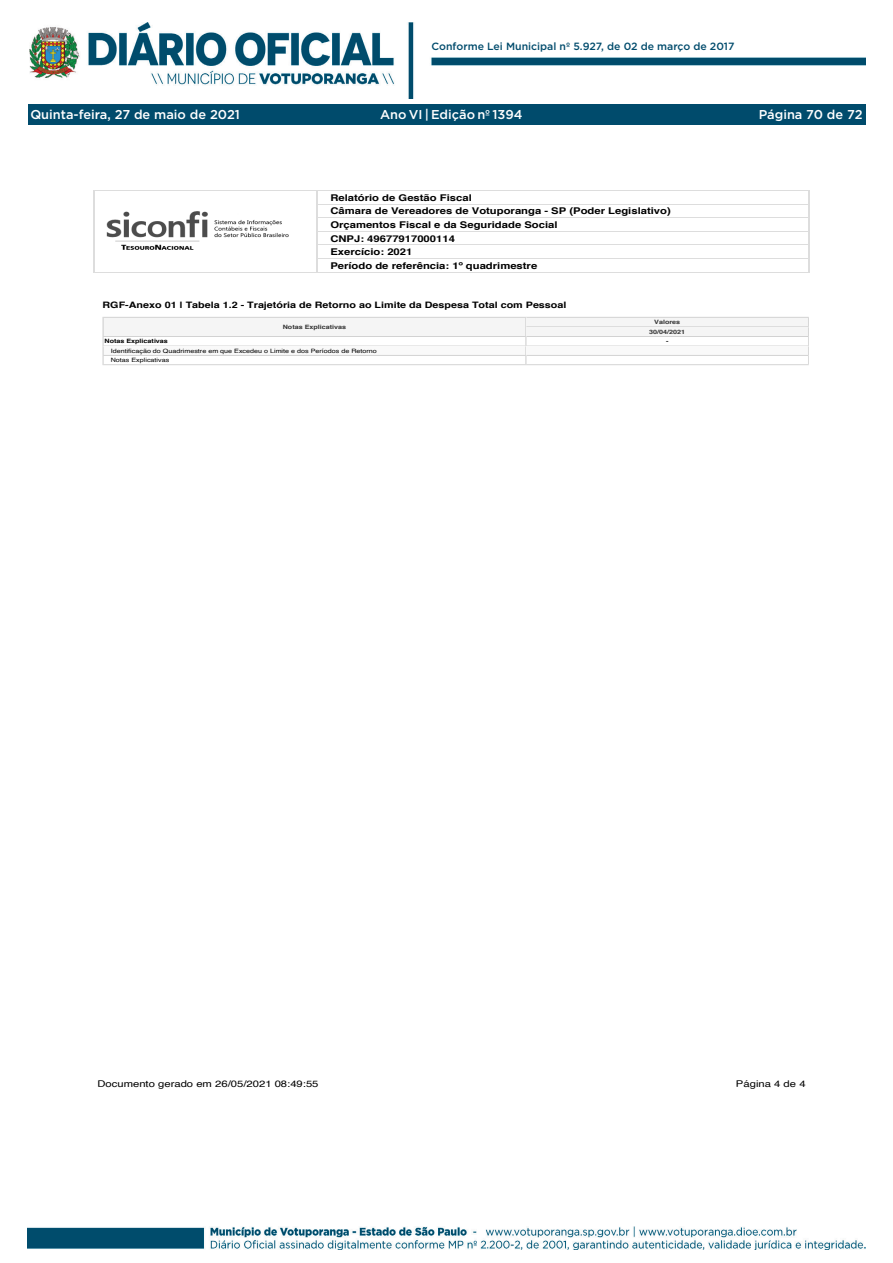
<style>
.page{position:relative;width:893px;height:1263px;background:#fff}
.page>*{position:absolute;margin:0;border:0;box-sizing:border-box;transform-origin:0 0}
.t1{font:500 12.75px "Gotham";color:#fff}
.t2{font:500 10.5px "Gotham";color:#004b6c}
.t3{font:700 9.3px/13.6px "Helvetica";color:#000;scale:1.21 1}
.t4{font:9.3px "Helvetica";color:#000;scale:1.21 1}
.t5{font:700 8.85px "Helvetica";color:#000;scale:1.21 1}
.t6{font:5.85px/9.3px "Helvetica";color:#000;scale:1.21 1}
.t7{font:700 5.85px/9.6px "Helvetica";color:#333;text-align:center;scale:1.21 1}
.t8{font:700 5.85px "Helvetica";color:#000;scale:1.21 1}
</style>
<div class="page">
<img style="left:28px;top:1226px;width:837px;height:24px">
<img style="left:29px;top:22px;width:836px;height:76px">
<div style="left:28px;top:104px;width:837px;height:21px;background:#004b6c"></div>
<hr style="left:94px;top:190px;width:223px;height:1px;background:#ddd">
<hr style="left:94px;top:272px;width:223px;height:1px;background:#ddd">
<hr style="left:94px;top:190px;width:1px;height:83px;background:#ddd">
<hr style="left:316px;top:190px;width:493px;height:1px;background:#ddd">
<hr style="left:316px;top:204px;width:493px;height:1px;background:#ddd">
<hr style="left:316px;top:217px;width:493px;height:1px;background:#ddd">
<hr style="left:316px;top:231px;width:493px;height:1px;background:#ddd">
<hr style="left:316px;top:245px;width:493px;height:1px;background:#ddd">
<hr style="left:316px;top:258px;width:493px;height:1px;background:#ddd">
<svg style="left:808px;top:191px;width:1px;height:81px"></svg>
<hr style="left:316px;top:272px;width:493px;height:1px;background:#ddd">
<svg style="left:316px;top:191px;width:1px;height:81px"></svg>
<img style="left:106px;top:211px;width:183px;height:39px">
<svg style="left:103px;top:317px;width:706px;height:48px"></svg>
<p class="t2" style="left:432px;top:40px;width:304px">Conforme Lei Municipal nº 5.927, de 02 de março de 2017</p>
<h1 class="t1" style="left:30px;top:106px;width:211px">Quinta-feira, 27 de maio de 2021</h1>
<h1 class="t1" style="left:380px;top:106px;width:144px">Ano VI | Edição nº 1394</h1>
<h1 class="t1" style="left:759px;top:106px;width:105px">Página 70 de 72</h1>
<p class="t3" style="left:330px;top:191px;width:283px">Relatório de Gestão Fiscal<br>Câmara de Vereadores de Votuporanga - SP (Poder Legislativo)<br>Orçamentos Fiscal e da Seguridade Social<br>CNPJ: 49677917000114<br>Exercício: 2021<br>Período de referência: 1º quadrimestre</p>
<p class="t5" style="left:103px;top:298px;width:385px">RGF-Anexo 01 | Tabela 1.2 - Trajetória de Retorno ao Limite da Despesa Total com Pessoal</p>
<p class="t7" style="left:283px;top:322px;width:54px">Notas Explicativas</p>
<p class="t7" style="left:649px;top:317px;width:31px">Valores<br>30/04/2021</p>
<p class="t8" style="left:105px;top:337px;width:54px">Notas Explicativas</p>
<p class="t8" style="left:666px;top:337px;width:3px">-</p>
<p class="t6" style="left:111px;top:346px;width:221px">Identificação do Quadrimestre em que Excedeu o Limite e dos Períodos de Retorno<br>Notas Explicativas</p>
<p class="t4" style="left:97px;top:1077px;width:184px">Documento gerado em 26/05/2021 08:49:55</p>
<p class="t4" style="left:736px;top:1077px;width:59px">Página 4 de 4</p>
</div>
